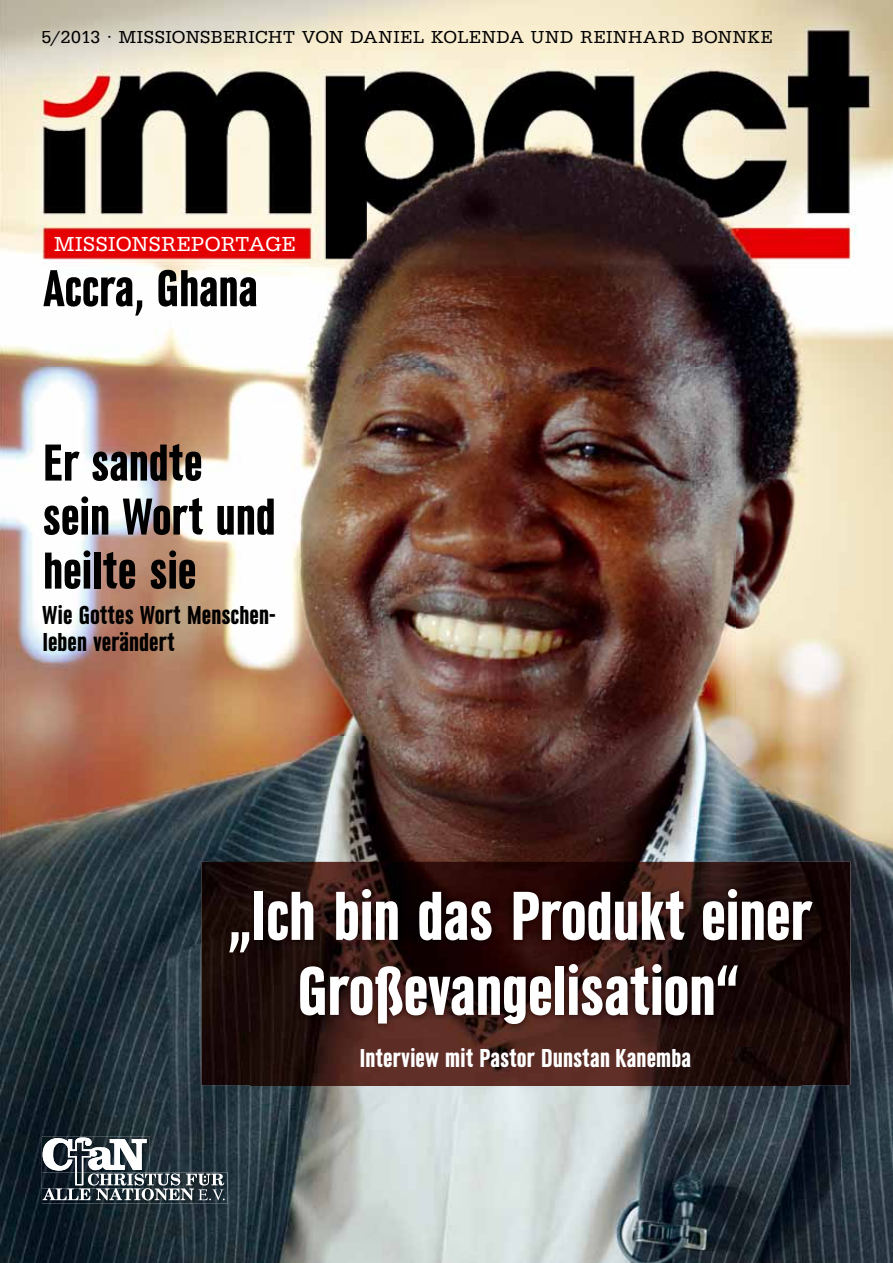
<style>
.page{position:relative;width:893px;height:1263px;background:#fff}
.page>*{position:absolute;margin:0;border:0;box-sizing:border-box;transform-origin:0 0}
.t1{font:72px/75px "URW Grotesk TOT Bol Con";letter-spacing:-.015em;color:#fff;text-align:center}
.t2{font:54px/54px "URW Grotesk TOT Bol Con";letter-spacing:-.01em;color:#000}
.t3{font:27px/27px "URW Grotesk TOT Bol Con";letter-spacing:-.005em;color:#000}
.t4{font:27px "URW Grotesk TOT Bol Con";letter-spacing:-.005em;color:#fff}
.t5{font:21px "URW Egyptienne TOT";letter-spacing:.025em;color:#fff}
.t6{font:18px "URW Egyptienne TOT";letter-spacing:.03em;color:#000}
</style>
<div class="page">
<img style="left:0;top:0;width:735px;height:736px">
<img style="left:735px;top:0;width:158px;height:894px">
<img style="left:0;top:736px;width:210px;height:527px">
<img style="left:210px;top:736px;width:526px;height:126px">
<img style="left:841px;top:894px;width:52px;height:369px">
<img style="left:210px;top:1085px;width:631px;height:178px">
<img style="left:201px;top:862px;width:649px;height:44px">
<img style="left:201px;top:906px;width:50px;height:179px">
<img style="left:801px;top:906px;width:49px;height:179px">
<img style="left:251px;top:1031px;width:550px;height:54px">
<img style="left:222px;top:881px;width:598px;height:150px">
<img style="left:42px;top:1173px;width:186px;height:30px">
<svg style="left:42px;top:1137px;width:183px;height:63px"></svg>
<p class="t6" style="left:41px;top:27px;width:733px">5/2013 · MISSIONSBERICHT VON DANIEL KOLENDA UND REINHARD BONNKE</p>
<p class="t5" style="left:54px;top:231px;width:243px">MISSIONSREPORTAGE</p>
<h2 class="t2" style="left:44px;top:263px;width:216px">Accra, Ghana</h2>
<h2 class="t2" style="left:43px;top:437px;width:235px">Er sandte sein Wort und heilte sie</h2>
<h3 class="t3" style="left:43px;top:602px;width:234px">Wie Gottes Wort Menschen&shy;leben verändert</h3>
<h1 class="t1" style="left:227px;top:880px;width:586px">„Ich bin das Produkt einer<br>Großevangelisation“</h1>
<h3 class="t4" style="left:359px;top:1044px;width:333px">Interview mit Pastor Dunstan Kanemba</h3>
</div>
